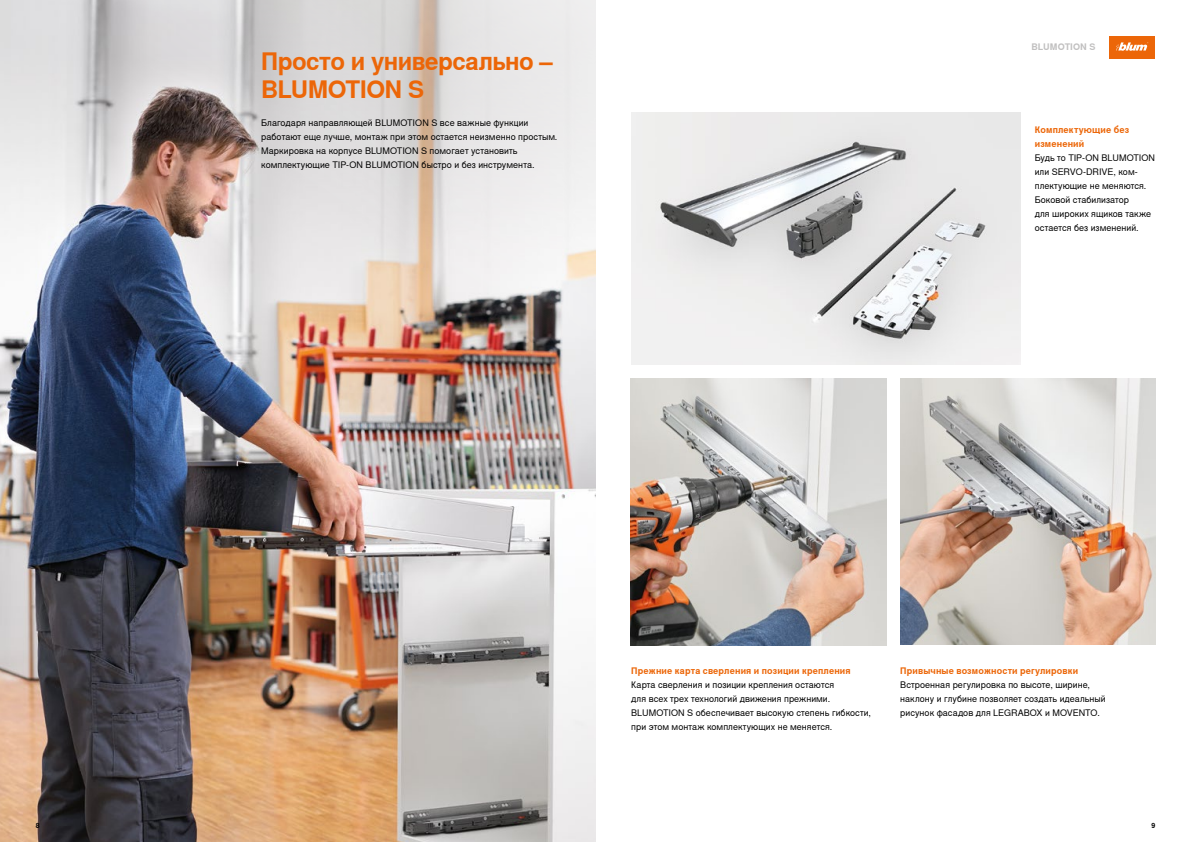
<style>
.page{position:relative;width:1191px;height:842px;background:#fff}
.page>*{position:absolute;margin:0;border:0;box-sizing:border-box;transform-origin:0 0}
._24_Head_A4_Orange_Bold{font:700 24px/28.1px "Nimbus Sans Global";letter-spacing:-.02em;color:#ec6608}
.CBOX_09_Copy_Black{font:9px/14px "Nimbus Sans Global";letter-spacing:.005em;color:#000}
._09_Copy_Black_Regular{font:9px/14px "Nimbus Sans Global";letter-spacing:.005em;color:#000}
.CBOX_09_Copy_Orange_Bold{font:700 9px/14px "Nimbus Sans Global";letter-spacing:.015em;color:#ec6608}
._09_Category_33K_Bold{font:700 9px "Nimbus Sans Global";letter-spacing:.01em;color:#c1c0c0}
.t1{font:700 7px "Nimbus Sans Global";color:#000}
</style>
<div class="page">
<img style="left:0;top:0;width:595px;height:842px">
<img style="left:900px;top:379px;width:255px;height:266px">
<img style="left:631px;top:379px;width:255px;height:266px">
<img style="left:631px;top:112px;width:389px;height:253px">
<div style="left:1109px;top:36px;width:46px;height:23px;background:#ec6608"></div>
<svg style="left:1116px;top:42px;width:32px;height:9px"></svg>
<svg style="left:125px;top:0;width:470px;height:345px"></svg>
<p class="_24_Head_A4_Orange_Bold" style="left:261px;top:48px;width:293px">Просто и универсально –<br>BLUMOTION S</p>
<p class="_09_Copy_Black_Regular" style="left:261px;top:116px;width:298px">Благодаря направляющей BLUMOTION S все важные функции работают еще лучше, монтаж при этом остается неизменно простым.<br>Маркировка на корпусе BLUMOTION S помогает установить комплектующие TIP-ON BLUMOTION быстро и без инструмента.</p>
<p class="_09_Category_33K_Bold" style="left:1031px;top:42px;width:66px">BLUMOTION S</p>
<p class="CBOX_09_Copy_Orange_Bold" style="left:1034px;top:123px;width:96px">Комплектующие без изменений</p>
<p class="CBOX_09_Copy_Black" style="left:1034px;top:151px;width:122px">Будь то TIP-ON BLUMOTION или SERVO-DRIVE, ком&shy;плектующие не меняются.<br>Боковой стабилизатор<br>для широких ящиков также остается без изменений.</p>
<p class="CBOX_09_Copy_Orange_Bold" style="left:631px;top:663px;width:221px">Прежние карта сверления и позиции крепления</p>
<p class="CBOX_09_Copy_Black" style="left:631px;top:677px;width:241px">Карта сверления и позиции крепления остаются<br>для всех трех технологий движения прежними.<br>BLUMOTION S обеспечивает высокую степень гибкости, при этом монтаж комплектующих не меняется.</p>
<p class="CBOX_09_Copy_Orange_Bold" style="left:900px;top:663px;width:179px">Привычные возможности регулировки</p>
<p class="CBOX_09_Copy_Black" style="left:900px;top:677px;width:207px">Встроенная регулировка по высоте, ширине, наклону и глубине позволяет создать идеальный рисунок фасадов для LEGRABOX и MOVENTO.</p>
<p class="t1" style="left:36px;top:821px;width:5px">8</p>
<p class="t1" style="left:1151px;top:821px;width:5px">9</p>
</div>
